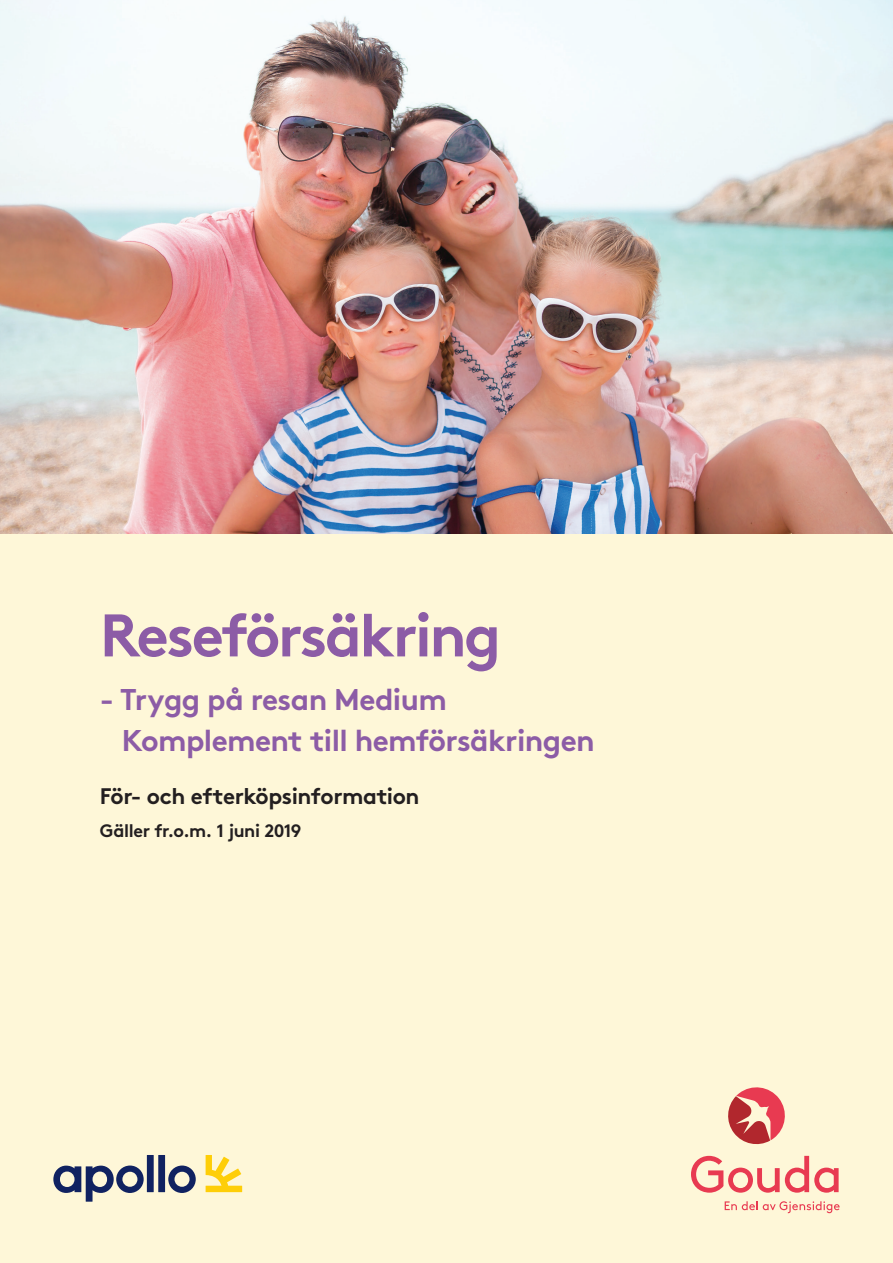
<style>
.page{position:relative;width:893px;height:1263px;background:#fef7d8}
.page>*{position:absolute;margin:0;border:0;box-sizing:border-box;transform-origin:0 0}
.t1{font:60px "Gjen Brown OT Bold Alt";letter-spacing:-.04em;color:#8c5ca6}
.t2{font:30px/40.5px "Gjen Brown OT Bold Alt";letter-spacing:-.02em;color:#8c5ca6}
.t3{font:700 22.5px "Gjen Brown OT";letter-spacing:-.025em;color:#231f20}
.t4{font:700 18px "Gjen Brown OT";letter-spacing:-.02em;color:#231f20}
</style>
<div class="page">
<div style="left:147px;top:1155px;width:7px;height:37px;background:#102261"></div>
<div style="left:158px;top:1155px;width:7px;height:37px;background:#102261"></div>
<svg style="left:168px;top:1165px;width:28px;height:28px"></svg>
<svg style="left:53px;top:1165px;width:91px;height:37px"></svg>
<svg style="left:206px;top:1155px;width:36px;height:37px"></svg>
<svg style="left:728px;top:1087px;width:57px;height:58px"></svg>
<svg style="left:691px;top:1156px;width:148px;height:37px"></svg>
<svg style="left:725px;top:1201px;width:115px;height:12px"></svg>
<img style="left:0;top:0;width:893px;height:534px">
<h1 class="t1" style="left:100px;top:587px;width:403px">Reseförsäkring</h1>
<p class="t2" style="left:122px;top:676px;width:475px;text-indent:-22px">- Trygg på resan Medium<br>Komplement till hemförsäkringen</p>
<p class="t3" style="left:100px;top:778px;width:321px">För- och efterköpsinformation</p>
<p class="t4" style="left:100px;top:816px;width:203px">Gäller fr.o.m. 1 juni 2019</p>
</div>
